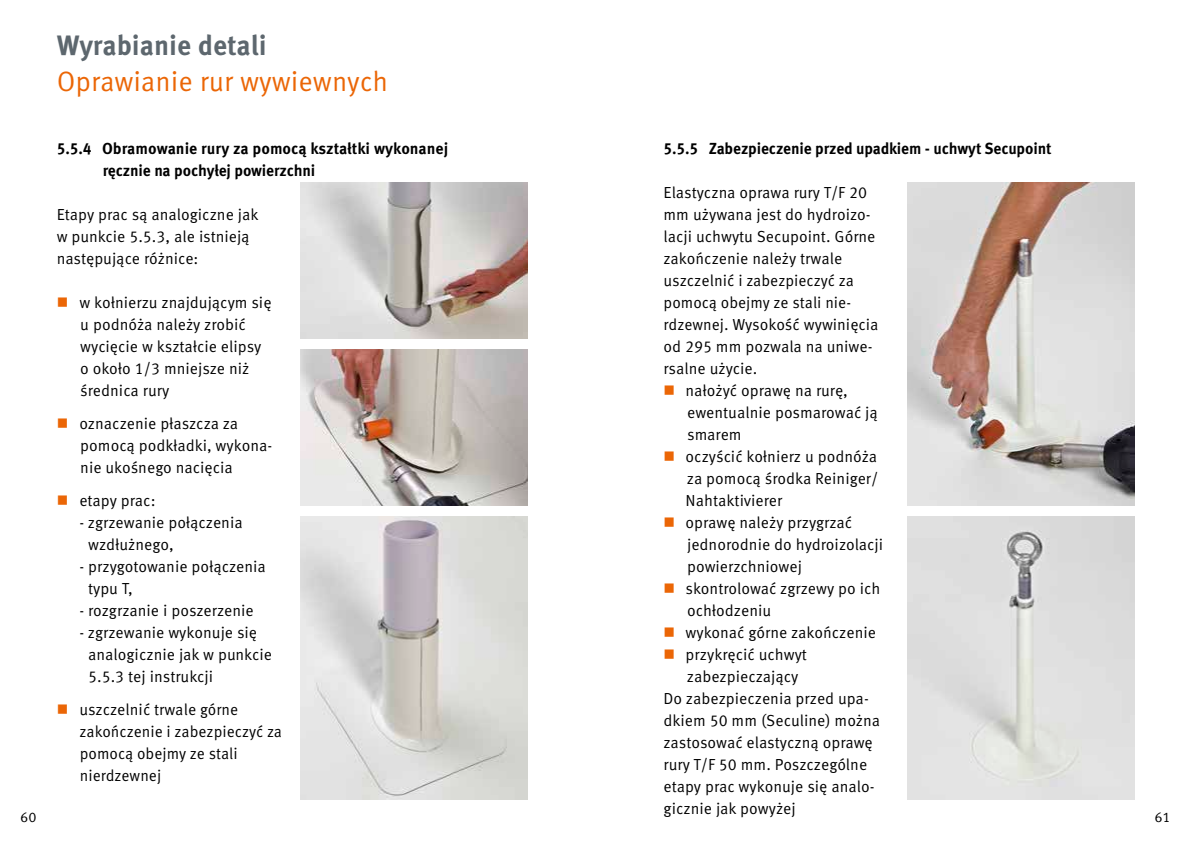
<style>
.page{position:relative;width:1191px;height:845px;background:#fff}
.page>*{position:absolute;margin:0;border:0;box-sizing:border-box;transform-origin:0 0}
.t1{font:28px "Meta Correspondence Pro";color:#eb6606}
.t2{font:700 28px "Meta Correspondence Pro";letter-spacing:-.005em;color:#5d676e;scale:.96 1}
.t3{font:16px/22px "Meta Correspondence Pro";color:#000}
.t4{font:700 16px/22px "Meta Correspondence Pro";letter-spacing:-.01em;color:#000;scale:.95 1}
.t5{font:14px "Meta Correspondence Pro";color:#000}
.s1{color:#eb6606}
</style>
<div class="page">
<img style="left:300px;top:350px;width:227px;height:156px">
<img style="left:300px;top:182px;width:227px;height:157px">
<img style="left:300px;top:517px;width:227px;height:282px">
<img style="left:907px;top:182px;width:227px;height:324px">
<img style="left:907px;top:517px;width:227px;height:282px">
<p class="t5" style="left:20px;top:806px;width:18px">60</p>
<h1 class="t2" style="left:57px;top:24px;width:220px">Wyrabianie detali</h1>
<h1 class="t1" style="left:57px;top:60px;width:333px">Oprawianie rur wywiewnych</h1>
<p class="t4" style="left:103px;top:136px;width:365px;text-indent:-46px">5.5.4 Obramowanie rury za pomocą kształtki wykonanej ręcznie na pochyłej powierzchni</p>
<p class="t3" style="left:57px;top:202px;width:203px">Etapy prac są analogiczne jak w punkcie 5.5.3, ale istnieją następujące różnice:</p>
<p class="t3" style="left:80px;top:290px;width:193px;text-indent:-24px"><span class="s1">■</span> w kołnierzu znajdującym się u podnóża należy zrobić wycięcie w kształcie elipsy o około 1/3 mniejsze niż średnica rury</p>
<p class="t3" style="left:80px;top:411px;width:193px;text-indent:-24px"><span class="s1">■</span> oznaczenie płaszcza za pomocą podkładki, wykona&shy;nie ukośnego nacięcia</p>
<p class="t3" style="left:57px;top:488px;width:100px"><span class="s1">■</span> etapy prac:</p>
<p class="t3" style="left:88px;top:510px;width:156px;text-indent:-9px">- zgrzewanie połączenia wzdłużnego,</p>
<p class="t3" style="left:88px;top:554px;width:179px;text-indent:-9px">- przygotowanie połączenia typu T,</p>
<p class="t3" style="left:79px;top:598px;width:176px">- rozgrzanie i poszerzenie</p>
<p class="t3" style="left:88px;top:620px;width:185px;text-indent:-9px">- zgrzewanie wykonuje się analogicznie jak w punkcie<br>5.5.3 tej instrukcji</p>
<p class="t3" style="left:80px;top:697px;width:204px;text-indent:-23px"><span class="s1">■</span> uszczelnić trwale górne zakończenie i zabezpieczyć za pomocą obejmy ze stali nierdzewnej</p>
<p class="t4" style="left:663px;top:136px;width:410px">5.5.5 Zabezpieczenie przed upadkiem - uchwyt Secupoint</p>
<p class="t3" style="left:663px;top:180px;width:216px">Elastyczna oprawa rury T/F 20 mm używana jest do hydroizo&shy;lacji uchwytu Secupoint. Górne zakończenie należy trwale uszczelnić i zabezpieczyć za pomocą obejmy ze stali nie&shy;rdzewnej. Wysokość wywinięcia od 295 mm pozwala na uniwe&shy;rsalne użycie.</p>
<p class="t3" style="left:687px;top:378px;width:192px;text-indent:-24px"><span class="s1">■</span> nałożyć oprawę na rurę, ewentualnie posmarować ją smarem</p>
<p class="t3" style="left:685px;top:444px;width:194px;text-align:justify;text-indent:-22px"><span class="s1">■</span> oczyścić kołnierz u podnóża za pomocą środka Reiniger/ Nahtaktivierer</p>
<p class="t3" style="left:687px;top:510px;width:198px;text-indent:-24px"><span class="s1">■</span> oprawę należy przygrzać jednorodnie do hydroizolacji powierzchniowej</p>
<p class="t3" style="left:687px;top:576px;width:195px;text-indent:-24px"><span class="s1">■</span> skontrolować zgrzewy po ich ochłodzeniu</p>
<p class="t3" style="left:663px;top:620px;width:214px"><span class="s1">■</span> wykonać górne zakończenie</p>
<p class="t3" style="left:663px;top:642px;width:145px"><span class="s1">■</span> przykręcić uchwyt</p>
<p class="t3" style="left:687px;top:664px;width:113px">zabezpieczający</p>
<p class="t3" style="left:663px;top:686px;width:207px">Do zabezpieczenia przed upa-</p>
<p class="t3" style="left:663px;top:708px;width:218px">dkiem 50 mm (Seculine) można</p>
<p class="t3" style="left:663px;top:730px;width:211px">zastosować elastyczną oprawę</p>
<p class="t3" style="left:663px;top:752px;width:205px">rury T/F 50 mm. Poszczególne</p>
<p class="t3" style="left:663px;top:774px;width:212px">etapy prac wykonuje się analo-</p>
<p class="t3" style="left:663px;top:796px;width:134px">gicznie jak powyżej</p>
<p class="t5" style="left:1154px;top:806px;width:18px">61</p>
</div>
